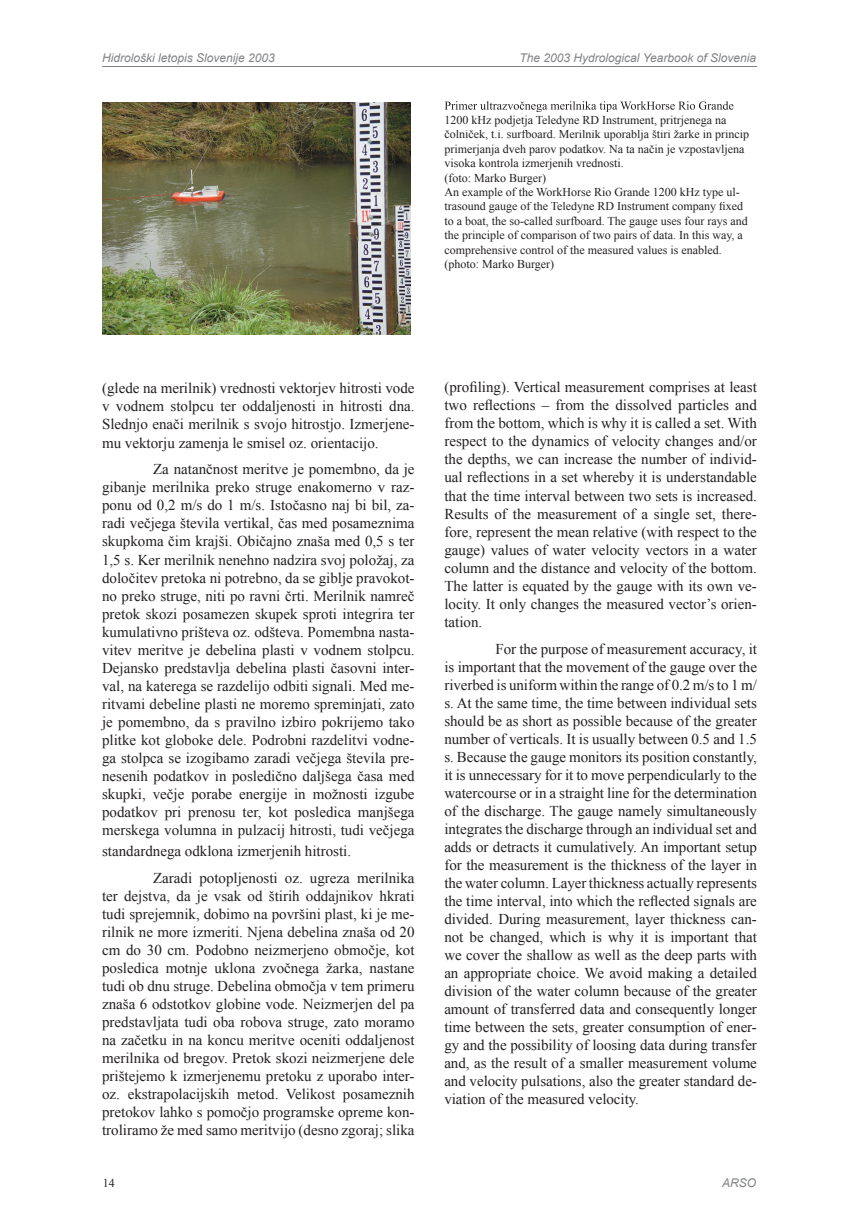
<style>
.page{position:relative;width:859px;height:1221px;background:#fff}
.page>*{position:absolute;margin:0;border:0;box-sizing:border-box;transform-origin:0 0}
.t1{font:15px/18px "Times New Roman";color:#231f20;text-align:justify}
.t2{font:12px/14.4px "Times New Roman";color:#231f20}
.t3{font:italic 12px "Arial";color:#808285}
</style>
<div class="page">
<hr style="left:102px;top:66px;width:655px;height:1px;background:#808285">
<svg style="left:445px;top:101px;width:289px;height:11px"></svg>
<img style="left:102px;top:102px;width:308px;height:232px">
<p class="t3" style="left:102px;top:50px;width:174px">Hidrološki letopis Slovenije 2003</p>
<p class="t3" style="left:519px;top:50px;width:238px">The 2003 Hydrological Yearbook of Slovenia</p>
<p class="t2" style="left:444px;top:113px;width:306px">1200 kHz podjetja Teledyne RD Instrument, pritrjenega na čolniček, t.i. surfboard. Merilnik uporablja štiri žarke in princip primerjanja dveh parov podatkov. Na ta način je vzpostavljena visoka kontrola izmerjenih vrednosti.<br>(foto: Marko Burger)<br>An example of the WorkHorse Rio Grande 1200 kHz type ul&shy;trasound gauge of the Teledyne RD Instrument company fixed to a boat, the so-called surfboard. The gauge uses four rays and the principle of comparison of two pairs of data. In this way, a comprehensive control of the measured values is enabled. (photo: Marko Burger)</p>
<p class="t1" style="left:102px;top:379px;width:314px">(glede na merilnik) vrednosti vektorjev hitrosti vode v vodnem stolpcu ter oddaljenosti in hitrosti dna.<br>Slednjo enači merilnik s svojo hitrostjo. Izmerjene&shy;mu vektorju zamenja le smisel oz. orientacijo.</p>
<p class="t1" style="left:102px;top:460px;width:314px;text-indent:51px">Za natančnost meritve je pomembno, da je gibanje merilnika preko struge enakomerno v raz&shy;ponu od 0,2 m/s do 1 m/s. Istočasno naj bi bil, za&shy;radi večjega števila vertikal, čas med posameznima skupkoma čim krajši. Običajno znaša med 0,5 s ter 1,5 s. Ker merilnik nenehno nadzira svoj položaj, za določitev pretoka ni potrebno, da se giblje pravokot&shy;no preko struge, niti po ravni črti. Merilnik namreč pretok skozi posamezen skupek sproti integrira ter kumulativno prišteva oz. odšteva. Pomembna nasta&shy;vitev meritve je debelina plasti v vodnem stolpcu.<br>Dejansko predstavlja debelina plasti časovni inter&shy;val, na katerega se razdelijo odbiti signali. Med me&shy;ritvami debeline plasti ne moremo spreminjati, zato je pomembno, da s pravilno izbiro pokrijemo tako plitke kot globoke dele. Podrobni razdelitvi vodne&shy;ga stolpca se izogibamo zaradi večjega števila pre&shy;nesenih podatkov in posledično daljšega časa med skupki, večje porabe energije in možnosti izgube podatkov pri prenosu ter, kot posledica manjšega merskega volumna in pulzacij hitrosti, tudi večjega</p>
<p class="t1" style="left:153px;top:837px;width:263px;line-height:27px;text-indent:-51px">standardnega odklona izmerjenih hitrosti.<br>Zaradi potopljenosti oz. ugreza merilnika</p>
<p class="t1" style="left:102px;top:886px;width:314px">ter dejstva, da je vsak od štirih oddajnikov hkrati tudi sprejemnik, dobimo na površini plast, ki je me&shy;rilnik ne more izmeriti. Njena debelina znaša od 20 cm do 30 cm. Podobno neizmerjeno območje, kot posledica motnje uklona zvočnega žarka, nastane tudi ob dnu struge. Debelina območja v tem primeru znaša 6 odstotkov globine vode. Neizmerjen del pa predstavljata tudi oba robova struge, zato moramo na začetku in na koncu meritve oceniti oddaljenost merilnika od bregov. Pretok skozi neizmerjene dele prištejemo k izmerjenemu pretoku z uporabo inter&shy;oz. ekstrapolacijskih metod. Velikost posameznih pretokov lahko s pomočjo programske opreme kon&shy;troliramo že med samo meritvijo (desno zgoraj; slika</p>
<p class="t1" style="left:444px;top:378px;width:314px">(profiling). Vertical measurement comprises at least two reflections – from the dissolved particles and from the bottom, which is why it is called a set. With respect to the dynamics of velocity changes and/or the depths, we can increase the number of individ&shy;ual reflections in a set whereby it is understandable that the time interval between two sets is increased.<br>Results of the measurement of a single set, there&shy;fore, represent the mean relative (with respect to the gauge) values of water velocity vectors in a water column and the distance and velocity of the bottom.<br>The latter is equated by the gauge with its own ve&shy;locity. It only changes the measured vector’s orien&shy;tation.</p>
<p class="t1" style="left:444px;top:639px;width:314px;text-indent:51px">For the purpose of measurement accuracy, it is important that the movement of the gauge over the riverbed is uniform within the range of 0.2 m/s to 1 m/ s. At the same time, the time between individual sets should be as short as possible because of the greater number of verticals. It is usually between 0.5 and 1.5 s. Because the gauge monitors its position constantly, it is unnecessary for it to move perpendicularly to the watercourse or in a straight line for the determination of the discharge. The gauge namely simultaneously integrates the discharge through an individual set and adds or detracts it cumulatively. An important setup for the measurement is the thickness of the layer in the water column. Layer thickness actually represents the time interval, into which the reflected signals are divided. During measurement, layer thickness can&shy;not be changed, which is why it is important that we cover the shallow as well as the deep parts with an appropriate choice. We avoid making a detailed division of the water column because of the greater amount of transferred data and consequently longer time between the sets, greater consumption of ener&shy;gy and the possibility of loosing data during transfer and, as the result of a smaller measurement volume and velocity pulsations, also the greater standard de&shy;viation of the measured velocity.</p>
<p class="t2" style="left:103px;top:1175px;width:13px">14</p>
<p class="t3" style="left:722px;top:1174px;width:36px">ARSO</p>
</div>
